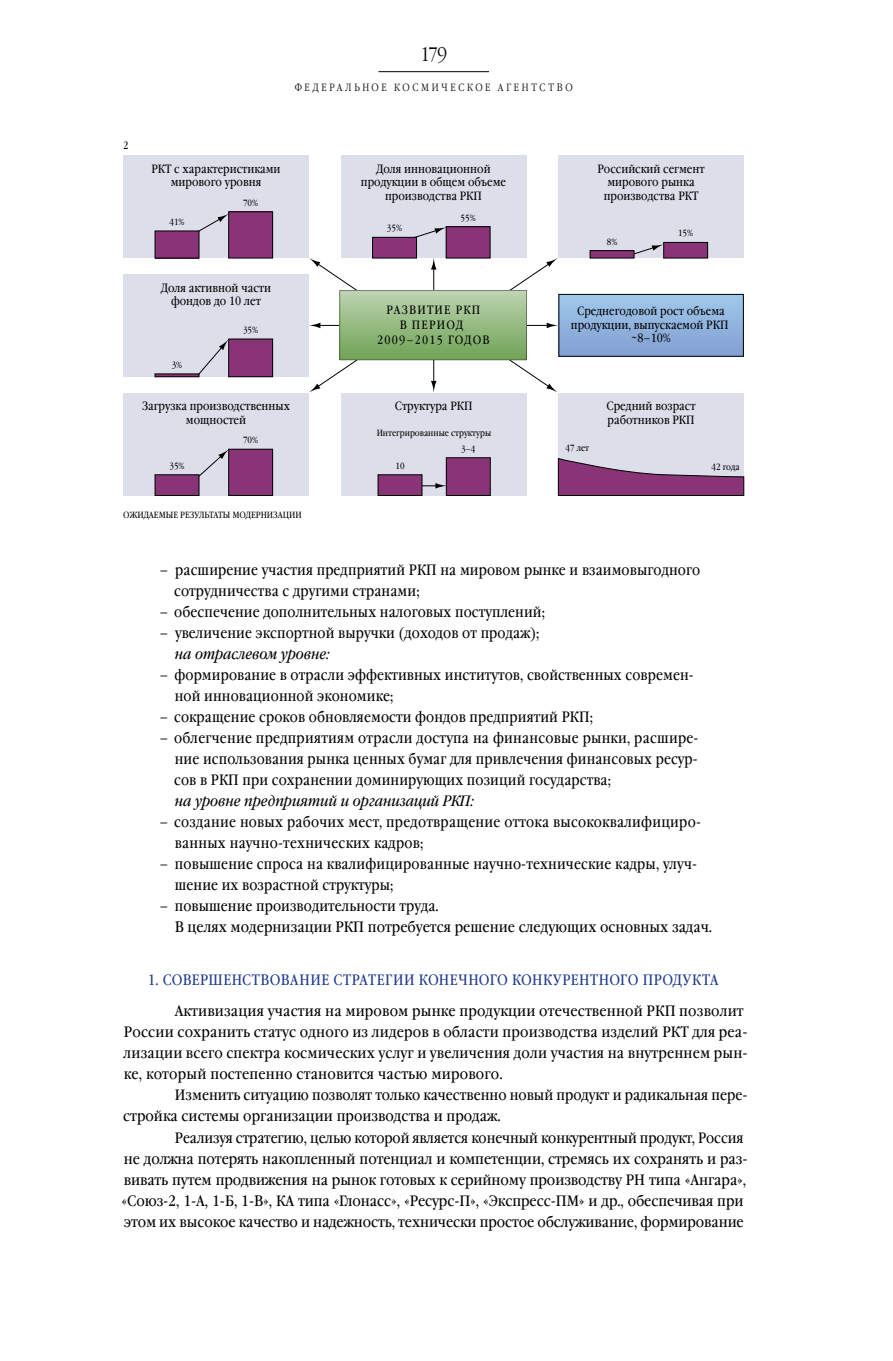
<style>
.page{position:relative;width:893px;height:1361px;background:#fff}
.page>*{position:absolute;margin:0;border:0;box-sizing:border-box;transform-origin:0 0}
.t1{font:300 19.5px "Garamond Narrow C";color:#000}
.t2{font:15px/21px "Garamond Book Narrow C";letter-spacing:.005em;color:#000}
.t3{font:15px/21px "Garamond Book Narrow C";letter-spacing:.005em;color:#000;scale:1.04 1}
.t4{font:15px "Garamond Book Narrow C";color:#1e398d}
.t5{font:italic 15px "Garamond Book Narrow C";color:#000;scale:1.04 1}
.t6{font:12px/13.5px "Garamond Book Narrow C";color:#000;text-align:center}
.t7{font:12px/15px "Garamond Book Narrow C";letter-spacing:.1em;color:#000;text-align:center}
.t8{font:300 10.5px "Garamond Narrow C";color:#000}
.t9{font:10.5px "Garamond Book Narrow C";color:#000}
.t10{font:9px "Garamond Book Narrow C";color:#000}
</style>
<div class="page">
<div style="left:123px;top:155px;width:186px;height:103px;background:#dcdfea"></div>
<div style="left:155px;top:231px;width:44px;height:27px;background:#883476"></div>
<div style="left:229px;top:212px;width:44px;height:46px;background:#883476"></div>
<div style="left:228px;top:212px;width:45px;height:46px;border:1px solid #000"></div>
<div style="left:341px;top:155px;width:185px;height:103px;background:#dcdfea"></div>
<div style="left:446px;top:227px;width:44px;height:31px;background:#883476"></div>
<div style="left:446px;top:226px;width:44px;height:32px;border:1px solid #000"></div>
<div style="left:123px;top:274px;width:186px;height:103px;background:#dcdfea"></div>
<div style="left:155px;top:374px;width:44px;height:3px;border:1px solid #000"></div>
<div style="left:229px;top:339px;width:44px;height:38px;background:#883476"></div>
<div style="left:228px;top:339px;width:45px;height:38px;border:1px solid #000"></div>
<div style="left:123px;top:393px;width:186px;height:102px;background:#dcdfea"></div>
<div style="left:155px;top:475px;width:44px;height:20px;background:#883476"></div>
<div style="left:155px;top:474px;width:44px;height:22px;border:1px solid #000"></div>
<div style="left:229px;top:449px;width:44px;height:46px;background:#883476"></div>
<div style="left:228px;top:449px;width:45px;height:47px;border:1px solid #000"></div>
<div style="left:341px;top:393px;width:185px;height:102px;background:#dcdfea"></div>
<div style="left:446px;top:458px;width:44px;height:37px;background:#883476"></div>
<div style="left:446px;top:457px;width:44px;height:39px;border:1px solid #000"></div>
<div style="left:558px;top:155px;width:186px;height:103px;background:#dcdfea"></div>
<div style="left:664px;top:242px;width:44px;height:16px;background:#883476"></div>
<div style="left:663px;top:242px;width:45px;height:16px;border:1px solid #000"></div>
<div style="left:558px;top:393px;width:186px;height:102px;background:#dcdfea"></div>
<svg style="left:558px;top:458px;width:186px;height:38px"></svg>
<svg style="left:422px;top:483px;width:25px;height:6px"></svg>
<svg style="left:634px;top:244px;width:30px;height:12px"></svg>
<svg style="left:413px;top:227px;width:33px;height:11px"></svg>
<svg style="left:198px;top:214px;width:31px;height:18px"></svg>
<svg style="left:198px;top:339px;width:31px;height:35px"></svg>
<svg style="left:199px;top:449px;width:30px;height:27px"></svg>
<div style="left:378px;top:475px;width:44px;height:20px;background:#883476"></div>
<div style="left:378px;top:474px;width:44px;height:22px;border:1px solid #000"></div>
<div style="left:590px;top:251px;width:44px;height:7px;background:#883476"></div>
<div style="left:590px;top:250px;width:44px;height:8px;border:1px solid #000"></div>
<div style="left:373px;top:237px;width:43px;height:21px;background:#883476"></div>
<div style="left:372px;top:237px;width:45px;height:21px;border:1px solid #000"></div>
<svg style="left:309px;top:258px;width:249px;height:134px"></svg>
<div style="left:559px;top:294px;width:184px;height:62px;background:linear-gradient(to bottom,#a1c9eb,#829fd2)"></div>
<div style="left:559px;top:294px;width:185px;height:62px;border:1px solid #000"></div>
<hr style="left:378px;top:71px;width:111px;height:1px;background:#000">
<h1 class="t1" style="left:421px;top:43px;width:28px">179</h1>
<p class="t8" style="left:295px;top:82px;width:10px">федеральное</p>
<p class="t8" style="left:394px;top:82px;width:10px">космическое</p>
<p class="t8" style="left:498px;top:82px;width:10px">агентство</p>
<p class="t9" style="left:123px;top:140px;width:7px">2</p>
<p class="t6" style="left:151px;top:162px;width:131px">РКТ с характеристиками мирового уровня</p>
<p class="t10" style="left:169px;top:217px;width:17px">41%</p>
<p class="t10" style="left:243px;top:198px;width:17px">70%</p>
<p class="t6" style="left:161px;top:281px;width:111px">Доля активной части фондов до 10 лет</p>
<p class="t10" style="left:172px;top:360px;width:12px">3%</p>
<p class="t10" style="left:243px;top:325px;width:17px">35%</p>
<p class="t6" style="left:142px;top:400px;width:149px">Загрузка производственных мощностей</p>
<p class="t10" style="left:169px;top:461px;width:17px">35%</p>
<p class="t10" style="left:243px;top:435px;width:17px">70%</p>
<p class="t6" style="left:361px;top:162px;width:147px">Доля инновационной продукции в общем объеме производства РКП</p>
<p class="t10" style="left:461px;top:213px;width:17px">55%</p>
<p class="t10" style="left:387px;top:223px;width:17px">35%</p>
<p class="t6" style="left:597px;top:162px;width:109px">Российский сегмент мирового рынка производства РКТ</p>
<p class="t10" style="left:678px;top:228px;width:17px">15%</p>
<p class="t10" style="left:607px;top:237px;width:12px">8%</p>
<p class="t7" style="left:377px;top:303px;width:114px">РАЗВИТИЕ РКП<br>В ПЕРИОД<br>2009–2015 ГОДОВ</p>
<p class="t6" style="left:571px;top:305px;width:159px">Среднегодовой рост объема продукции, выпускаемой РКП ~8–10%</p>
<p class="t6" style="left:395px;top:400px;width:79px">Структура РКП</p>
<p class="t10" style="left:461px;top:444px;width:16px">3–4</p>
<p class="t10" style="left:377px;top:427px;width:116px">Интегрированные структуры</p>
<p class="t10" style="left:395px;top:461px;width:11px">10</p>
<p class="t10" style="left:565px;top:443px;width:25px">47 лет</p>
<p class="t6" style="left:607px;top:400px;width:90px;text-align:left">Средний возраст работников РКП</p>
<p class="t10" style="left:711px;top:462px;width:30px">42 года</p>
<p class="t10" style="left:123px;top:509px;width:180px">ОЖИДАЕМЫЕ РЕЗУЛЬТАТЫ МОДЕРНИЗАЦИИ</p>
<p class="t2" style="left:174px;top:560px;width:528px;text-indent:-15px">– расширение участия предприятий РКП на мировом рынке и взаимовыгодного сотрудничества с другими странами;</p>
<p class="t2" style="left:159px;top:602px;width:387px">– обеспечение дополнительных налоговых поступлений;</p>
<p class="t2" style="left:159px;top:623px;width:382px">– увеличение экспортной выручки (доходов от продаж);</p>
<p class="t5" style="left:175px;top:646px;width:151px">на отраслевом уровне:</p>
<p class="t2" style="left:175px;top:665px;width:520px;text-indent:-15px">– формирование в отрасли эффективных институтов, свойственных современ&shy;ной инновационной экономике;</p>
<p class="t2" style="left:159px;top:707px;width:435px">– сокращение сроков обновляемости фондов предприятий РКП;</p>
<p class="t2" style="left:174px;top:728px;width:526px;text-align:justify;text-indent:-15px">– облегчение предприятиям отрасли доступа на финансовые рынки, расшире&shy;ние использования рынка ценных бумаг для привлечения финансовых ресур&shy;сов в РКП при сохранении доминирующих позиций государства;</p>
<p class="t5" style="left:175px;top:793px;width:290px">на уровне предприятий и организаций РКП:</p>
<p class="t2" style="left:175px;top:812px;width:528px;text-indent:-15px">– создание новых рабочих мест, предотвращение оттока высококвалифициро&shy;ванных научно-технических кадров;</p>
<p class="t2" style="left:175px;top:854px;width:524px;text-indent:-15px">– повышение спроса на квалифицированные научно-технические кадры, улуч&shy;шение их возрастной структуры;</p>
<p class="t2" style="left:175px;top:896px;width:539px;text-indent:-15px">– повышение производительности труда.<br>В целях модернизации РКП потребуется решение следующих основных задач.</p>
<p class="t4" style="left:148px;top:972px;width:34px">1. Совер</p>
<p class="t4" style="left:208px;top:972px;width:26px">шенствование</p>
<p class="t4" style="left:333px;top:972px;width:10px">стратегии</p>
<p class="t4" style="left:419px;top:972px;width:11px">конечного</p>
<p class="t4" style="left:512px;top:972px;width:11px">конкурентного</p>
<p class="t4" style="left:643px;top:972px;width:11px">продукта</p>
<p class="t3" style="left:124px;top:1001px;width:601px;text-indent:51px">Активизация участия на мировом рынке продукции отечественной РКП позволит России сохранить статус одного из лидеров в области производства изделий РКТ для реа&shy;лизации всего спектра космических услуг и увеличения доли участия на внутреннем рын&shy;ке, который постепенно становится частью мирового.</p>
<p class="t2" style="left:123px;top:1085px;width:626px;text-indent:52px">Изменить ситуацию позволят только качественно новый продукт и радикальная пере&shy;стройка системы организации производства и продаж.</p>
<p class="t2" style="left:122px;top:1127px;width:627px;text-indent:53px">Реализуя стратегию, целью которой является конечный конкурентный продукт, Россия не должна потерять накопленный потенциал и компетенции, стремясь их сохранять и раз&shy;вивать путем продвижения на рынок готовых к серийному производству РН типа «Ангара», «Союз-2, 1-А, 1-Б, 1-В», КА типа «Глонасс», «Ресурс-П», «Экспресс-ПМ» и др., обеспечивая при этом их высокое качество и надежность, технически простое обслуживание, формирование</p>
</div>
